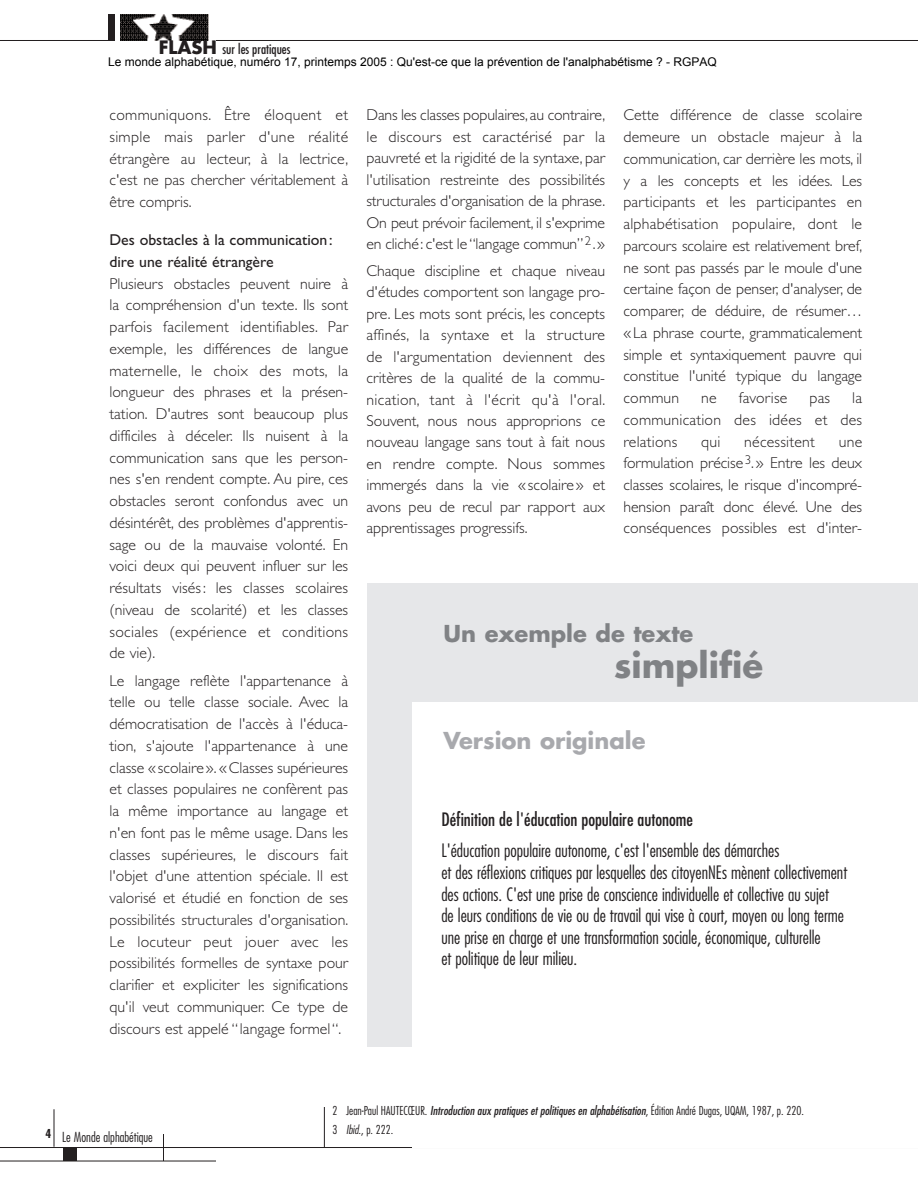
<style>
.page{position:relative;width:918px;height:1188px;background:#fff}
.page>*{position:absolute;margin:0;border:0;box-sizing:border-box;transform-origin:0 0}
.t1{font:700 34.05px "Futura";color:#808285}
.t2{font:700 22.65px "Futura";color:#808285}
.t3{font:700 22.65px "Futura";color:#a8a9ad}
.t4{font:300 condensed 18px/21.6px "Futura";color:#231f20}
.t5{font:condensed 18px "Futura";color:#231f20}
.t6{font:300 15.75px/21.8px "Gill Sans";color:#231f20;text-align:justify}
.t7{font:15.75px/21.8px "Gill Sans";color:#231f20}
.t8{font:300 condensed 13.5px "Futura";color:#231f20}
.t9{font:condensed 13.5px "Futura";color:#231f20}
.t10{font:300 condensed 12px/19.8px "Futura";color:#231f20}
.t11{font:12px "Arial";color:#000}
.s1{font-weight:700;font-stretch:normal;font-size:18px}
.s2{font-weight:400;font-style:italic}
.s3{font-style:italic}
</style>
<div class="page">
<hr style="left:0;top:1147px;width:918px;height:1px;background:#231f20">
<hr style="left:0;top:1161px;width:216px;height:1px;background:#231f20">
<hr style="left:54px;top:1109px;width:1px;height:38px;background:#231f20">
<svg style="left:163px;top:1134px;width:1px;height:27px"></svg>
<div style="left:63px;top:1148px;width:13px;height:13px;background:#231f20"></div>
<hr style="left:0;top:40px;width:918px;height:1px;background:#231f20">
<div style="left:108px;top:14px;width:108px;height:27px;background:#231f20"></div>
<img style="left:116px;top:14px;width:100px;height:22px">
<img style="left:116px;top:36px;width:100px;height:5px">
<div style="left:367px;top:584px;width:551px;height:463px;background:#e6e7e9"></div>
<div style="left:413px;top:702px;width:505px;height:446px;background:#fff"></div>
<hr style="left:324px;top:1107px;width:1px;height:41px;background:#231f20">
<p class="t9" style="left:159px;top:43px;width:133px"><span class="s1">FLASH</span> sur les pratiques</p>
<p class="t11" style="left:108px;top:54px;width:610px">Le monde alphabétique, numéro 17, printemps 2005 : Qu'est-ce que la prévention de l'analphabétisme ? - RGPAQ</p>
<p class="t6" style="left:110px;top:106px;width:240px">communiquons. Être éloquent et simple mais parler d'une réalité étrangère au lecteur, à la lectrice, c'est ne pas chercher véritablement à être compris.</p>
<p class="t7" style="left:110px;top:231px;width:225px">Des obstacles à la communication: dire une réalité étrangère</p>
<p class="t6" style="left:110px;top:274px;width:240px">Plusieurs obstacles peuvent nuire à la compréhension d'un texte. Ils sont parfois facilement identifiables. Par exemple, les différences de langue maternelle, le choix des mots, la longueur des phrases et la présen&shy;tation. D'autres sont beaucoup plus difficiles à déceler. Ils nuisent à la communication sans que les person&shy;nes s'en rendent compte. Au pire, ces obstacles seront confondus avec un désintérêt, des problèmes d'apprentis&shy;sage ou de la mauvaise volonté. En voici deux qui peuvent influer sur les résultats visés: les classes scolaires (niveau de scolarité) et les classes sociales (expérience et conditions de vie).</p>
<p class="t6" style="left:110px;top:671px;width:240px">Le langage reflète l'appartenance à telle ou telle classe sociale. Avec la démocratisation de l'accès à l'éduca&shy;tion, s'ajoute l'appartenance à une classe «scolaire». «Classes supérieures et classes populaires ne confèrent pas la même importance au langage et n'en font pas le même usage. Dans les classes supérieures, le discours fait l'objet d'une attention spéciale. Il est valorisé et étudié en fonction de ses possibilités structurales d'organisation.<br>Le locuteur peut jouer avec les possibilités formelles de syntaxe pour clarifier et expliciter les significations qu'il veut communiquer. Ce type de discours est appelé “langage formel“.</p>
<p class="t6" style="left:367px;top:106px;width:240px">Dans les classes populaires,au contraire, le discours est caractérisé par la pauvreté et la rigidité de la syntaxe, par l'utilisation restreinte des possibilités structurales d'organisation de la phrase.<br>On peut prévoir facilement, il s'exprime en cliché: c'est le “langage commun”<sup>2</sup> .»</p>
<p class="t6" style="left:366px;top:262px;width:240px">Chaque discipline et chaque niveau d'études comportent son langage pro&shy;pre. Les mots sont précis, les concepts affinés, la syntaxe et la structure de l'argumentation deviennent des critères de la qualité de la commu&shy;nication, tant à l'écrit qu'à l'oral.<br>Souvent, nous nous approprions ce nouveau langage sans tout à fait nous en rendre compte. Nous sommes immergés dans la vie «scolaire» et avons peu de recul par rapport aux apprentissages progressifs.</p>
<p class="t6" style="left:624px;top:106px;width:240px">Cette différence de classe scolaire demeure un obstacle majeur à la communication, car derrière les mots, il y a les concepts et les idées. Les participants et les participantes en alphabétisation populaire, dont le parcours scolaire est relativement bref, ne sont pas passés par le moule d'une certaine façon de penser, d'analyser, de comparer, de déduire, de résumer… «La phrase courte, grammaticalement simple et syntaxiquement pauvre qui constitue l'unité typique du langage commun</p>
<p class="t6" style="left:701px;top:389px;width:17px">ne</p>
<p class="t6" style="left:739px;top:389px;width:50px">favorise</p>
<p class="t6" style="left:809px;top:389px;width:22px">pas</p>
<p class="t6" style="left:624px;top:389px;width:240px;text-indent:229px">la communication des idées et des relations</p>
<p class="t6" style="left:701px;top:432px;width:21px">qui</p>
<p class="t6" style="left:744px;top:432px;width:72px">nécessitent</p>
<p class="t6" style="left:624px;top:432px;width:240px;text-indent:215px">une formulation précise <sup>3</sup>.» Entre les deux classes scolaires, le risque d'incompré&shy;hension paraît donc élevé. Une des conséquences possibles est d'inter-</p>
<h2 class="t2" style="left:444px;top:623px;width:251px">Un exemple de texte</h2>
<h1 class="t1" style="left:614px;top:649px;width:151px">simplifié</h1>
<h2 class="t3" style="left:444px;top:731px;width:204px">Version originale</h2>
<p class="t5" style="left:441px;top:811px;width:253px">Définition de l'éducation populaire autonome</p>
<p class="t4" style="left:441px;top:841px;width:407px">L'éducation populaire autonome, c'est l'ensemble des démarches<br>et des réflexions critiques par lesquelles des citoyenNEs mènent collectivement des actions. C'est une prise de conscience individuelle et collective au sujet<br>de leurs conditions de vie ou de travail qui vise à court, moyen ou long terme une prise en charge et une transformation sociale, économique, culturelle<br>et politique de leur milieu.</p>
<p class="t8" style="left:45px;top:1131px;width:109px"><sup>4</sup> Le Monde alphabétique</p>
<p class="t10" style="left:333px;top:1101px;width:473px">2 Jean-Paul HAUTECŒUR. <span class="s2">Introduction aux pratiques et politiques en alphabétisation</span>, Édition André Dugas, UQAM, 1987, p. 220.<br>3 <span class="s3">Ibid.</span>, p. 222.</p>
</div>
